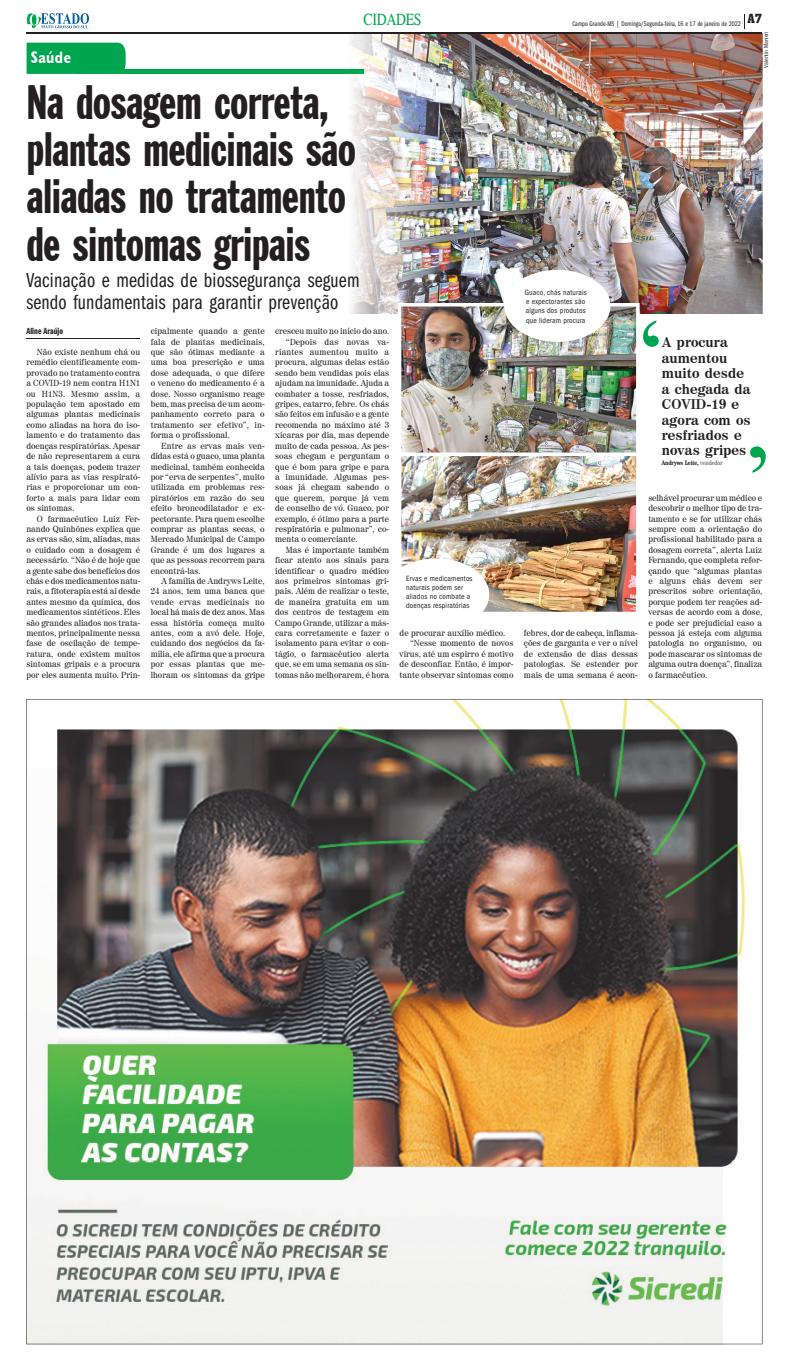
<style>
.page{position:relative;width:787px;height:1365px;background:#fff}
.page>*{position:absolute;margin:0;border:0;box-sizing:border-box;transform-origin:0 0}
.t1{font:extra-condensed 48.12px/47.2px "Franklin Gothic BT";letter-spacing:-.015em;color:#231f20}
.t2{font:21px/21.9px "Franklin Gothic Book Cmpr";letter-spacing:.01em;color:#231f20}
.t3{font:16.71px "Times";letter-spacing:-.025em;color:#00a54f;scale:.83 1}
.t4{font:700 condensed 16.62px "Humanist 521 BT";letter-spacing:.025em;color:#fff}
.t5{font:700 13.91px/15.5px "Century 725 BT";letter-spacing:.005em;color:#231f20}
.t6{font:9.19px "Franklin Gothic Demi Cmpr";letter-spacing:.005em;color:#231f20}
.t7{font:8.75px/10.4px "Century 725 BT";color:#231f20;text-align:justify}
.t8{font:8.75px "Century 725 BT";letter-spacing:.02em;color:#231f20}
.t9{font:condensed 7.88px/9.2px "Franklin Gothic";letter-spacing:.025em;color:#231f20;scale:.96 1}
.t10{font:7px "Franklin Gothic Book Cmpr";letter-spacing:.005em;color:#231f20}
.t11{font:700 condensed 6.56px "Century";letter-spacing:-.02em;color:#231f20}
.t12{font:condensed 6.12px "Franklin Gothic";color:#231f20}
.s1{font-weight:300}
</style>
<div class="page">
<img style="left:343px;top:33px;width:418px;height:281px">
<svg style="left:744px;top:14px;width:1px;height:15px"></svg>
<hr style="left:27px;top:32px;width:734px;height:1px;background:#231f20">
<svg style="left:26px;top:13px;width:63px;height:15px"></svg>
<div style="left:75px;top:69px;width:288px;height:5px;background:#00a54f"></div>
<div style="left:27px;top:43px;width:99px;height:31px;background:#00a54f"></div>
<img style="left:26px;top:699px;width:736px;height:644px">
<img style="left:398px;top:303px;width:260px;height:309px">
<svg style="left:750px;top:446px;width:15px;height:27px"></svg>
<div style="left:504px;top:270px;width:106px;height:72px;background:#fff;border-radius:50%"></div>
<div style="left:383px;top:558px;width:106px;height:72px;background:#fff;border-radius:50%"></div>
<hr style="left:26px;top:338px;width:114px;height:1px;background:#231f20">
<h3 class="t4" style="left:31px;top:47px;width:42px">Saúde</h3>
<h1 class="t1" style="left:27px;top:78px;width:331px">Na dosagem correta, plantas medicinais são aliadas no tratamento de sintomas gripais</h1>
<h3 class="t3" style="left:363px;top:9px;width:72px">CIDADES</h3>
<p class="t10" style="left:572px;top:20px;width:191px">Campo Grande-MS | Domingo/Segunda-feira, 16 e 17 de janeiro de 2022 <sup>A7</sup></p>
<p class="t12" style="left:762px;top:68px;width:37px;rotate:-90deg">Valentin Manieri</p>
<h2 class="t2" style="left:26px;top:270px;width:334px">Vacinação e medidas de biossegurança seguem sendo fundamentais para garantir prevenção</h2>
<p class="t6" style="left:26px;top:326px;width:38px">Aline Araújo</p>
<p class="t7" style="left:26px;top:346px;width:115px;text-indent:10px">Não existe nenhum chá ou remédio cientificamente com&shy;provado no tratamento contra a COVID-19 nem contra H1N1 ou H1N3. Mesmo assim, a população tem apostado em algumas plantas medicinais como aliadas na hora do iso&shy;lamento e do tratamento das doenças respiratórias. Apesar de não representarem a cura a tais doenças, podem trazer alívio para as vias respirató&shy;rias e proporcionar um con&shy;forto a mais para lidar com os sintomas.</p>
<p class="t7" style="left:26px;top:513px;width:115px;text-indent:10px">O farmacêutico Luiz Fer&shy;nando Quinhõnes explica que as ervas são, sim, aliadas, mas o cuidado com a dosagem é necessário. “Não é de hoje que a gente sabe dos benefícios dos chás e dos medicamentos natu&shy;rais, a fitoterapia está ai desde antes mesmo da química, dos medicamentos sintéticos. Eles são grandes aliados nos trata&shy;mentos, principalmente nessa fase de oscilação de tempe&shy;ratura, onde existem muitos sintomas gripais e a procura por eles aumenta muito. Prin-</p>
<p class="t7" style="left:151px;top:326px;width:115px">cipalmente quando a gente fala de plantas medicinais, que são ótimas mediante a uma boa prescrição e uma dose adequada, o que difere o veneno do medicamento é a dose. Nosso organismo reage bem, mas precisa de um acom&shy;panhamento correto para o tratamento ser efetivo”, in&shy;forma o profissional.</p>
<p class="t7" style="left:151px;top:440px;width:115px;text-indent:10px">Entre as ervas mais ven&shy;didas está o guaco, uma planta medicinal, também conhecida por “erva de serpentes”, muito utilizada em problemas res&shy;piratórios em razão do seu efeito broncodilatador e ex&shy;pectorante. Para quem escolhe comprar as plantas secas, o Mercado Municipal de Campo Grande é um dos lugares a que as pessoas recorrem para encontrá-las.</p>
<p class="t7" style="left:151px;top:575px;width:115px;text-indent:10px">A família de Andryws Leite, 24 anos, tem uma banca que vende ervas medicinais no local há mais de dez anos. Mas essa história começa muito antes, com a avó dele. Hoje, cuidando dos negócios da fa&shy;mília, ele afirma que a procura por essas plantas que me&shy;lhoram os sintomas da gripe</p>
<p class="t7" style="left:275px;top:326px;width:115px">cresceu muito no início do ano.</p>
<p class="t8" style="left:285px;top:336px;width:105px">“Depois das novas va-</p>
<p class="t7" style="left:275px;top:346px;width:115px">riantes aumentou muito a</p>
<p class="t7" style="left:275px;top:357px;width:115px">procura, algumas delas estão</p>
<p class="t7" style="left:275px;top:367px;width:115px">sendo bem vendidas pois elas</p>
<p class="t7" style="left:275px;top:378px;width:115px">ajudam na imunidade. Ajuda a</p>
<p class="t7" style="left:275px;top:388px;width:115px">combater a tosse, resfriados,</p>
<p class="t7" style="left:275px;top:398px;width:115px">gripes, catarro, febre. Os chás</p>
<p class="t7" style="left:275px;top:409px;width:115px">são feitos em infusão e a gente</p>
<p class="t7" style="left:275px;top:419px;width:115px">recomenda no máximo até 3</p>
<p class="t7" style="left:275px;top:430px;width:115px">xícaras por dia, mas depende</p>
<p class="t7" style="left:275px;top:440px;width:115px">muito de cada pessoa. As pes-</p>
<p class="t7" style="left:275px;top:450px;width:115px">soas chegam e perguntam o</p>
<p class="t7" style="left:275px;top:461px;width:115px">que é bom para gripe e para</p>
<p class="t7" style="left:275px;top:471px;width:115px">a imunidade. Algumas pes-</p>
<p class="t7" style="left:275px;top:482px;width:115px">soas já chegam sabendo o</p>
<p class="t7" style="left:275px;top:492px;width:115px">que querem, porque já vem</p>
<p class="t7" style="left:275px;top:502px;width:115px">de conselho de vó. Guaco, por</p>
<p class="t7" style="left:275px;top:513px;width:115px">exemplo, é ótimo para a parte</p>
<p class="t7" style="left:275px;top:523px;width:115px">respiratória e pulmonar”, co-</p>
<p class="t7" style="left:275px;top:534px;width:84px">menta o comerciante.</p>
<p class="t7" style="left:285px;top:544px;width:105px">Mas é importante também</p>
<p class="t7" style="left:275px;top:554px;width:115px">ficar atento aos sinais para</p>
<p class="t7" style="left:275px;top:565px;width:115px">identificar o quadro médico</p>
<p class="t7" style="left:275px;top:575px;width:115px">aos primeiros sintomas gri-</p>
<p class="t7" style="left:275px;top:586px;width:115px">pais. Além de realizar o teste,</p>
<p class="t7" style="left:275px;top:596px;width:115px">de maneira gratuita em um</p>
<p class="t7" style="left:275px;top:606px;width:115px">dos centros de testagem em</p>
<p class="t7" style="left:275px;top:617px;width:115px">Campo Grande, utilizar a más-</p>
<p class="t7" style="left:275px;top:627px;width:115px">cara corretamente e fazer o</p>
<p class="t7" style="left:275px;top:638px;width:115px">isolamento para evitar o con-</p>
<p class="t7" style="left:275px;top:648px;width:115px">tágio, o farmacêutico alerta</p>
<p class="t7" style="left:275px;top:658px;width:115px">que, se em uma semana os sin-</p>
<p class="t7" style="left:275px;top:669px;width:115px">tomas não melhorarem, é hora</p>
<p class="t9" style="left:406px;top:573px;width:71px">Ervas e medicamentos naturais podem ser aliados no combate a doenças respiratórias</p>
<p class="t7" style="left:399px;top:627px;width:107px">de procurar auxílio médico.</p>
<p class="t7" style="left:410px;top:638px;width:105px">“Nesse momento de novos</p>
<p class="t7" style="left:399px;top:648px;width:115px">vírus, até um espirro é motivo</p>
<p class="t7" style="left:399px;top:658px;width:115px">de desconfiar. Então, é impor-</p>
<p class="t7" style="left:399px;top:669px;width:115px">tante observar sintomas como</p>
<p class="t9" style="left:524px;top:288px;width:66px">Guaco, chás naturais e expectorantes são alguns dos produtos que lideram procura</p>
<h3 class="t5" style="left:661px;top:334px;width:90px">A procura aumentou muito desde a chegada da<br>COVID-19 e agora com os resfriados e novas gripes</h3>
<p class="t11" style="left:661px;top:459px;width:63px">Andryws Leite, <span class="s1">vendedor</span></p>
<p class="t7" style="left:524px;top:627px;width:115px">febres, dor de cabeça, inflama&shy;ções de garganta e ver o nível de extensão de dias dessas patologias. Se estender por mais de uma semana é acon-</p>
<p class="t7" style="left:648px;top:492px;width:115px">selhável procurar um médico e descobrir o melhor tipo de tra&shy;tamento e se for utilizar chás sempre com a orientação do profissional habilitado para a dosagem correta”, alerta Luiz Fernando, que completa refor&shy;çando que “algumas plantas e alguns chás devem ser prescritos sobre orientação, porque podem ter reações ad&shy;versas de acordo com a dose, e pode ser prejudicial caso a pessoa já esteja com alguma patologia no organismo, ou pode mascarar os sintomas de alguma outra doença”, finaliza o farmacêutico.</p>
</div>
